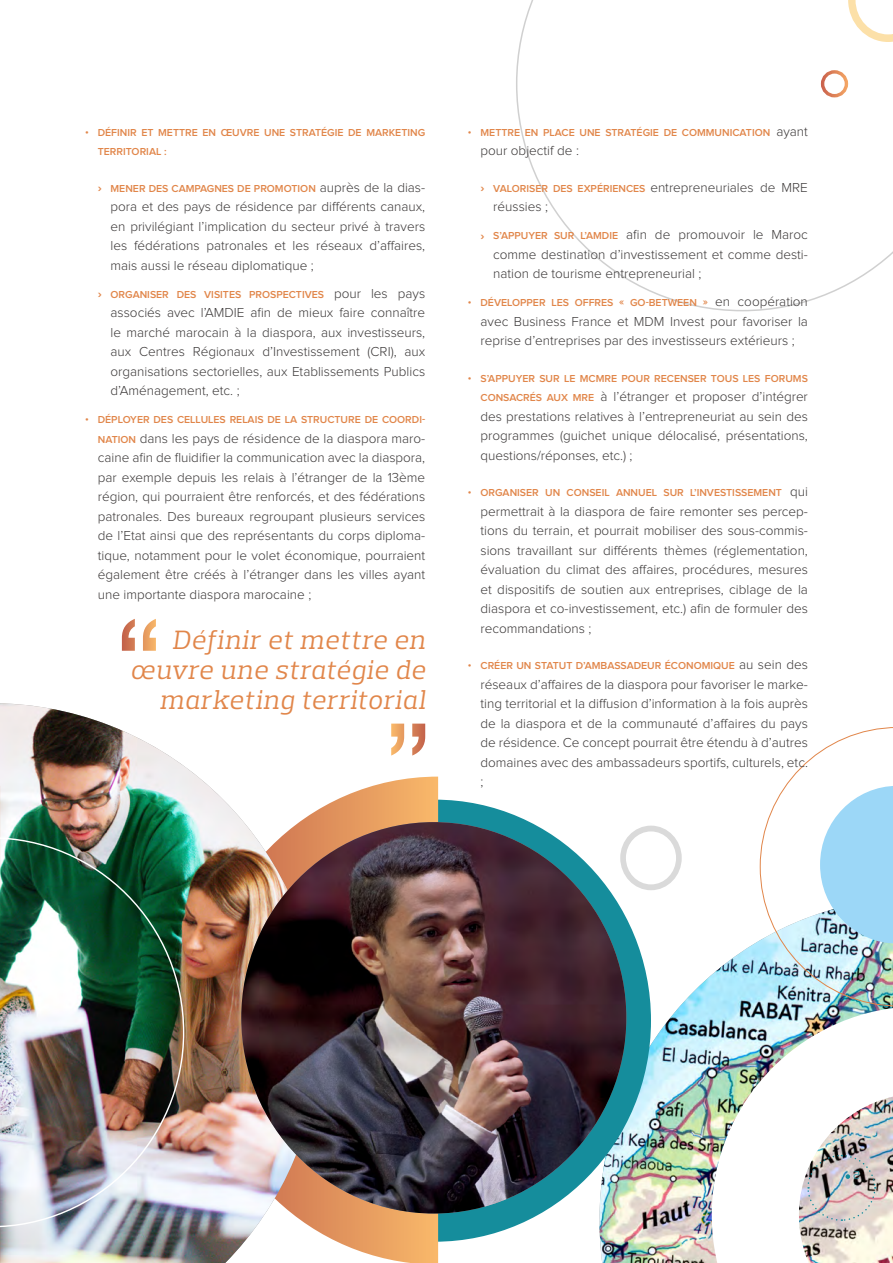
<style>
.page{position:relative;width:893px;height:1263px;background:#fff}
.page>*{position:absolute;margin:0;border:0;box-sizing:border-box;transform-origin:0 0}
.T2{font:italic 27px/30px "Prelo Slab";letter-spacing:.04em;color:#e1864a;text-align:right}
.t1{font:300 13.5px/19.5px "Proxima Nova";color:#3b3838;text-align:justify}
.t2{font:600 10.5px/19.5px "Proxima Nova";color:#e1864a}
.s1{font-weight:300;font-size:13.5px;color:#3b3838}
.s2{font-weight:600;font-size:10.5px;color:#e1864a}
</style>
<div class="page">
<svg style="left:651px;top:825px;width:31px;height:65px"></svg>
<img style="left:600px;top:940px;width:160px;height:323px">
<img style="left:712px;top:1006px;width:181px;height:257px">
<svg style="left:516px;top:0;width:377px;height:311px"></svg>
<svg style="left:438px;top:800px;width:213px;height:442px"></svg>
<svg style="left:320px;top:777px;width:118px;height:486px"></svg>
<img style="left:0;top:703px;width:320px;height:560px">
<svg style="left:0;top:786px;width:1px;height:477px"></svg>
<img style="left:0;top:837px;width:184px;height:390px">
<img style="left:241px;top:822px;width:385px;height:391px">
<img style="left:760px;top:727px;width:133px;height:279px">
<svg style="left:820px;top:69px;width:29px;height:30px"></svg>
<svg style="left:846px;top:0;width:47px;height:44px"></svg>
<svg style="left:122px;top:619px;width:34px;height:32px"></svg>
<svg style="left:391px;top:724px;width:34px;height:31px"></svg>
<img style="left:806px;top:1154px;width:70px;height:68px">
<p class="t2" style="left:98px;top:123px;width:329px;text-indent:-13px">• DÉFINIR ET METTRE EN ŒUVRE UNE STRATÉGIE DE MARKETING<br>TERRITORIAL :</p>
<p class="t2" style="left:111px;top:179px;width:316px">MENER DES CAMPAGNES DE PROMOTION <span class="s1">auprès de la dias-</span></p>
<p class="t1" style="left:111px;top:197px;width:316px">pora et des pays de résidence par différents canaux, en privilégiant l’implication du secteur privé à travers les fédérations patronales et les réseaux d’affaires, mais aussi le réseau diplomatique ;</p>
<p class="t2" style="left:111px;top:285px;width:316px">ORGANISER DES VISITES PROSPECTIVES <span class="s1">pour les pays</span></p>
<p class="t1" style="left:111px;top:303px;width:316px">associés avec l’AMDIE afin de mieux faire connaître le marché marocain à la diaspora, aux investisseurs, aux Centres Régionaux d’Investissement (CRI), aux organisations sectorielles, aux Etablissements Publics d’Aménagement, etc. ;</p>
<p class="t2" style="left:85px;top:411px;width:342px">• DÉPLOYER DES CELLULES RELAIS DE LA STRUCTURE DE COORDI-</p>
<p class="t1" style="left:98px;top:429px;width:329px"><span class="s2">NATION</span> dans les pays de résidence de la diaspora maro&shy;caine afin de fluidifier la communication avec la diaspora, par exemple depuis les relais à l’étranger de la 13ème région, qui pourraient être renforcés, et des fédérations patronales. Des bureaux regroupant plusieurs services de l’Etat ainsi que des représentants du corps diploma&shy;tique, notamment pour le volet économique, pourraient également être créés à l’étranger dans les villes ayant une importante diaspora marocaine ;</p>
<p class="T2" style="left:130px;top:625px;width:297px">Définir et mettre en œuvre une stratégie de marketing territorial</p>
<p class="t2" style="left:468px;top:123px;width:342px">• METTRE EN PLACE UNE STRATÉGIE DE COMMUNICATION <span class="s1">ayant</span></p>
<p class="t1" style="left:480px;top:141px;width:100px">pour objectif de :</p>
<p class="t2" style="left:493px;top:179px;width:316px">VALORISER DES EXPÉRIENCES <span class="s1">entrepreneuriales de MRE</span></p>
<p class="t1" style="left:493px;top:197px;width:56px">réussies ;</p>
<p class="t1" style="left:493px;top:225px;width:316px"><span class="s2">S’APPUYER SUR L’AMDIE</span> afin de promouvoir le Maroc comme destination d’investissement et comme desti&shy;nation de tourisme entrepreneurial ;</p>
<p class="t2" style="left:468px;top:294px;width:342px">• DÉVELOPPER LES OFFRES « GO-BETWEEN » <span class="s1">en coopération</span></p>
<p class="t1" style="left:480px;top:312px;width:329px">avec Business France et MDM Invest pour favoriser la reprise d’entreprises par des investisseurs extérieurs ;</p>
<p class="t2" style="left:468px;top:369px;width:342px">• S’APPUYER SUR LE MCMRE POUR RECENSER TOUS LES FORUMS</p>
<p class="t1" style="left:480px;top:387px;width:329px"><span class="s2">CONSACRÉS AUX MRE</span> à l’étranger et proposer d’intégrer des prestations relatives à l’entrepreneuriat au sein des programmes (guichet unique délocalisé, présentations, questions/réponses, etc.) ;</p>
<p class="t2" style="left:468px;top:484px;width:342px">• ORGANISER UN CONSEIL ANNUEL SUR L’INVESTISSEMENT <span class="s1">qui</span></p>
<p class="t1" style="left:480px;top:502px;width:329px">permettrait à la diaspora de faire remonter ses percep&shy;tions du terrain, et pourrait mobiliser des sous-commis&shy;sions travaillant sur différents thèmes (réglementation, évaluation du climat des affaires, procédures, mesures et dispositifs de soutien aux entreprises, ciblage de la diaspora et co-investissement, etc.) afin de formuler des recommandations ;</p>
<p class="t2" style="left:468px;top:657px;width:342px">• CRÉER UN STATUT D’AMBASSADEUR ÉCONOMIQUE <span class="s1">au sein des</span></p>
<p class="t1" style="left:480px;top:675px;width:329px">réseaux d’affaires de la diaspora pour favoriser le marke&shy;ting territorial et la diffusion d’information à la fois auprès de la diaspora et de la communauté d’affaires du pays de résidence. Ce concept pourrait être étendu à d’autres domaines avec des ambassadeurs sportifs, culturels, etc. ;</p>
</div>
